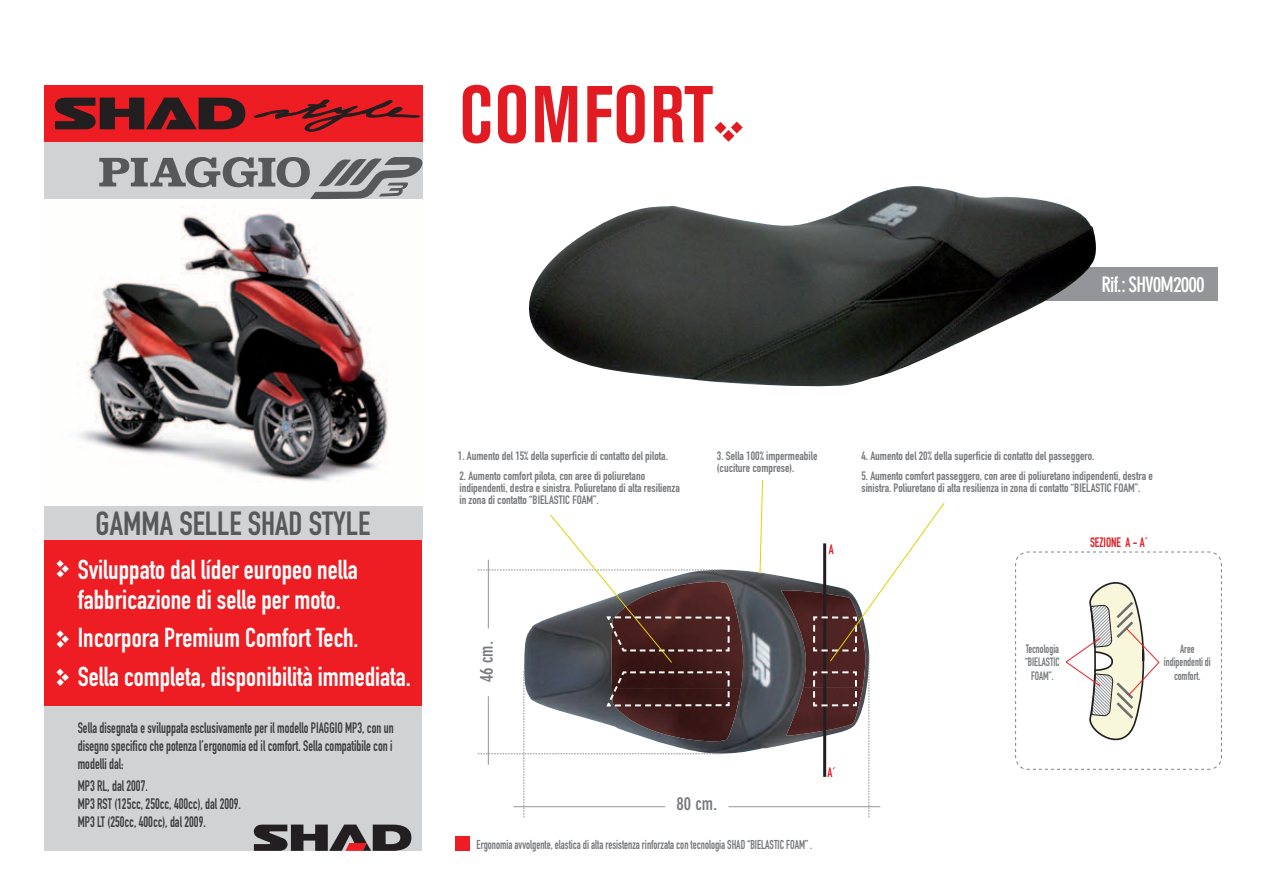
<style>
.page{position:relative;width:1263px;height:896px;background:#fff}
.page>*{position:absolute;margin:0;border:0;box-sizing:border-box;transform-origin:0 0}
.t1{font:700 condensed 79.65px "Akzidenz Grotesk BE";letter-spacing:.035em;color:#e21a21;scale:.9 1}
.t2{font:33px "DIN Engschrift";color:#57585a}
.t3{font:27px/30px "DIN Engschrift";color:#fff}
.t4{font:700 condensed 21px "DIN Neuzeit Grotesk";letter-spacing:-.04em;color:#fff}
.t5{font:700 condensed 18px "DIN Neuzeit Grotesk";color:#76787b}
.t6{font:15px/18px "DIN Engschrift";color:#3e3e3f;text-align:justify;scale:.85 1}
.t7{font:13.5px "DIN Engschrift";color:#e21a21;scale:.9 1}
.t8{font:12.75px "DIN Engschrift";color:#76787b;scale:.85 1}
.t9{font:12px/12px "DIN Engschrift";color:#76787b}
.t10{font:12px/13.5px "DIN Engschrift";color:#76787b;text-align:center;scale:.85 1}
</style>
<div class="page">
<div style="left:992px;top:267px;width:226px;height:33px;background:#939598"></div>
<div style="left:44px;top:505px;width:378px;height:205px;background:#ee1d23"></div>
<div style="left:44px;top:132px;width:378px;height:89px;background:#d1d2d4"></div>
<div style="left:44px;top:706px;width:378px;height:144px;background:#d1d2d4"></div>
<img style="left:44px;top:199px;width:378px;height:307px">
<img style="left:524px;top:569px;width:288px;height:184px">
<img style="left:528px;top:186px;width:571px;height:201px">
<div style="left:44px;top:85px;width:378px;height:57px;background:#ee1d23"></div>
<svg style="left:54px;top:97px;width:367px;height:35px"></svg>
<svg style="left:99px;top:157px;width:324px;height:42px"></svg>
<img style="left:731px;top:581px;width:10px;height:54px">
<img style="left:611px;top:635px;width:132px;height:53px">
<img style="left:731px;top:688px;width:10px;height:53px">
<img style="left:781px;top:590px;width:31px;height:97px">
<img style="left:786px;top:687px;width:26px;height:48px">
<svg style="left:253px;top:824px;width:158px;height:26px"></svg>
<div style="left:44px;top:506px;width:378px;height:33px;background:#d1d2d4"></div>
<svg style="left:56px;top:560px;width:13px;height:17px"></svg>
<svg style="left:56px;top:630px;width:13px;height:17px"></svg>
<svg style="left:56px;top:668px;width:13px;height:18px"></svg>
<div style="left:455px;top:836px;width:14px;height:14px;background:#ee1d23"></div>
<svg style="left:715px;top:122px;width:28px;height:20px"></svg>
<hr style="left:729px;top:806px;width:151px;height:1px;background:#939598">
<svg style="left:478px;top:670px;width:253px;height:147px"></svg>
<svg style="left:1015px;top:551px;width:207px;height:219px"></svg>
<svg style="left:478px;top:514px;width:253px;height:149px"></svg>
<svg style="left:812px;top:502px;width:133px;height:315px"></svg>
<svg style="left:759px;top:479px;width:4px;height:95px"></svg>
<svg style="left:1065px;top:563px;width:95px;height:193px"></svg>
<p class="t1" style="left:459px;top:69px;width:283px">COMFORT</p>
<p class="t4" style="left:1101px;top:272px;width:105px">Rif.: SHV0M2000</p>
<p class="t2" style="left:96px;top:504px;width:276px">GAMMA SELLE SHAD STYLE</p>
<p class="t3" style="left:78px;top:554px;width:281px">Sviluppato dal líder europeo nella fabbricazione di selle per moto.</p>
<p class="t3" style="left:78px;top:618px;width:334px;line-height:38.5px">Incorpora Premium Comfort Tech.<br>Sella completa, disponibilità immediata.</p>
<p class="t6" style="left:78px;top:718px;width:373px">Sella disegnata e sviluppata esclusivamente per il modello PIAGGIO MP3, con un disegno specifico che potenza l’ergonomia ed il comfort. Sella compatibile con i modelli dal:</p>
<p class="t6" style="left:78px;top:776px;width:194px;text-align:left">MP3 RL, dal 2007.<br>MP3 RST (125cc, 250cc, 400cc), dal 2009.<br>MP3 LT (250cc, 400cc), dal 2009.</p>
<p class="t9" style="left:458px;top:449px;width:211px">1. Aumento del 15% della superficie di contatto del pilota.</p>
<p class="t9" style="left:460px;top:469px;width:222px">2. Aumento comfort pilota, con aree di poliuretano indipendenti, destra e sinistra. Poliuretano di alta resilienza in zona di contatto “BIELASTIC FOAM”.</p>
<p class="t9" style="left:717px;top:449px;width:102px">3. Sella 100% impermeabile (cuciture comprese).</p>
<p class="t9" style="left:861px;top:449px;width:234px">4. Aumento del 20% della superficie di contatto del passeggero.</p>
<p class="t9" style="left:861px;top:470px;width:293px">5. Aumento comfort passeggero, con aree di poliuretano indipendenti, destra e sinistra. Poliuretano di alta resilienza in zona di contatto “BIELASTIC FOAM”.</p>
<p class="t7" style="left:829px;top:541px;width:7px">A</p>
<p class="t7" style="left:1090px;top:534px;width:65px">SEZIONE A - A´</p>
<p class="t5" style="left:476px;top:682px;width:42px;rotate:-90deg">46 cm.</p>
<p class="t5" style="left:677px;top:793px;width:42px">80 cm.</p>
<p class="t8" style="left:477px;top:836px;width:396px">Ergonomia avvolgente, elastica di alta resistenza rinforzata con tecnologia SHAD “BIELASTIC FOAM” .</p>
<p class="t7" style="left:828px;top:764px;width:10px">A´</p>
<p class="t10" style="left:1025px;top:641px;width:42px">Tecnologia “BIELASTIC<br>FOAM”.</p>
<p class="t10" style="left:1164px;top:641px;width:57px">Aree indipendenti di comfort.</p>
</div>
